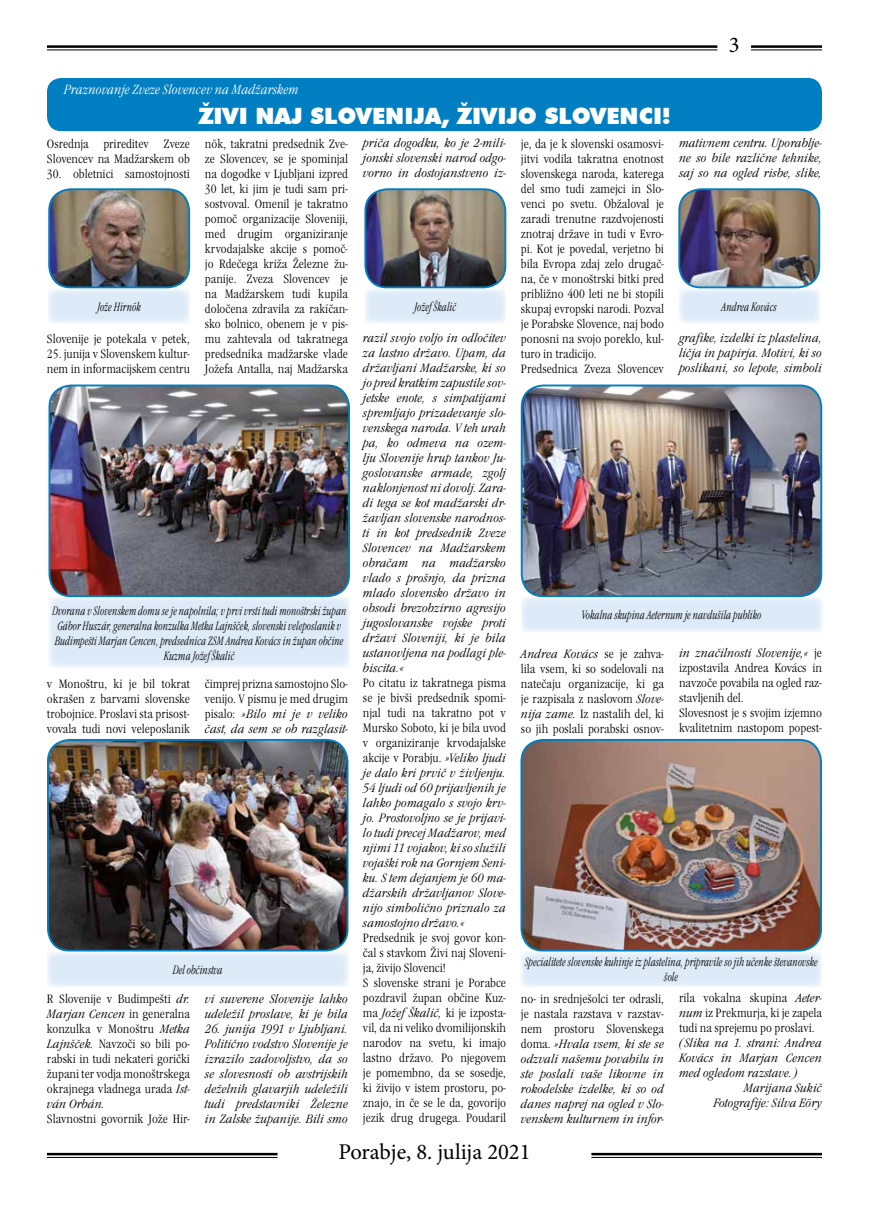
<style>
.page{position:relative;width:869px;height:1205px;background:#fff}
.page>*{position:absolute;margin:0;border:0;box-sizing:border-box;transform-origin:0 0}
.t1{font:900 22.5px "Futura BT";color:#fff}
.t2{font:22.5px "Minion Pro";color:#000}
.t3{font:13.75px "Garamond Itc TEE Ligh Cond Ital";color:#fff}
.t4{font:12.5px/15px "Garamond Itc TEE Ligh Cond";color:#000;text-align:justify;scale:1.07 1}
.t5{font:12.5px/15px "Garamond Itc TEE Ligh Cond Ital";color:#000;text-align:justify;scale:1.07 1}
.t6{font:12.5px/15px "Garamond Itc TEE Ligh Cond Ital";color:#000;text-align:center;scale:.8 1}
.s1{font-family:"Garamond Itc TEE Ligh Cond Ital"}
.s2{font-family:"Garamond Itc TEE Ligh Cond"}
</style>
<div class="page">
<hr style="left:750px;top:45px;width:71px;height:3px;background:#000">
<hr style="left:750px;top:50px;width:71px;height:1px;background:#000">
<hr style="left:47px;top:45px;width:670px;height:3px;background:#000">
<hr style="left:47px;top:50px;width:670px;height:1px;background:#000">
<hr style="left:47px;top:1153px;width:230px;height:2px;background:#000">
<hr style="left:47px;top:1157px;width:230px;height:1px;background:#000">
<hr style="left:591px;top:1153px;width:230px;height:2px;background:#000">
<hr style="left:591px;top:1157px;width:230px;height:1px;background:#000">
<div style="left:47px;top:78px;width:774px;height:53px;background:#007ec2;border-radius:14px"></div>
<img style="left:51px;top:386px;width:298px;height:210px">
<div style="left:48px;top:384px;width:302px;height:213px;border:2px solid #007ec2;border-radius:22px"></div>
<div style="left:48px;top:597px;width:302px;height:71px;background:#ddeaf8"></div>
<img style="left:523px;top:385px;width:297px;height:211px">
<div style="left:520px;top:384px;width:301px;height:213px;border:2px solid #007ec2;border-radius:22px"></div>
<div style="left:520px;top:597px;width:301px;height:35px;background:#ddeaf8"></div>
<img style="left:48px;top:740px;width:299px;height:210px">
<div style="left:47px;top:739px;width:301px;height:212px;border:2px solid #007ec2;border-radius:22px"></div>
<div style="left:47px;top:951px;width:301px;height:36px;background:#ddeaf8"></div>
<img style="left:522px;top:740px;width:298px;height:210px">
<div style="left:520px;top:739px;width:301px;height:212px;border:2px solid #007ec2;border-radius:22px"></div>
<div style="left:520px;top:951px;width:301px;height:36px;background:#ddeaf8"></div>
<img style="left:49px;top:189px;width:140px;height:98px">
<div style="left:48px;top:188px;width:142px;height:100px;border:2px solid #007ec2;border-radius:22px"></div>
<div style="left:48px;top:288px;width:142px;height:36px;background:#ddeaf8"></div>
<img style="left:367px;top:189px;width:138px;height:98px">
<div style="left:364px;top:188px;width:142px;height:100px;border:2px solid #007ec2;border-radius:22px"></div>
<div style="left:364px;top:288px;width:142px;height:36px;background:#ddeaf8"></div>
<img style="left:679px;top:189px;width:139px;height:98px">
<div style="left:678px;top:188px;width:141px;height:100px;border:2px solid #007ec2;border-radius:22px"></div>
<div style="left:678px;top:288px;width:141px;height:36px;background:#ddeaf8"></div>
<p class="t3" style="left:64px;top:81px;width:236px">Praznovanje Zveze Slovencev na Madžarskem</p>
<h1 class="t1" style="left:198px;top:102px;width:473px">ŽIVI NAJ SLOVENIJA, ŽIVIJO SLOVENCI!</h1>
<h1 class="t2" style="left:728px;top:30px;width:12px">3</h1>
<p class="t5" style="left:363px;top:136px;width:135px">priča dogodku, ko je 2-mili&shy;jonski slovenski narod odgo&shy;vorno in dostojanstveno iz-</p>
<p class="t5" style="left:678px;top:136px;width:135px">mativnem centru. Uporablje&shy;ne so bile različne tehnike, saj so na ogled risbe, slike,</p>
<p class="t4" style="left:520px;top:136px;width:135px;text-align:left">je, da je k slovenski osamosvi&shy;jitvi vodila takratna enotnost slovenskega naroda, katerega del smo tudi zamejci in Slo&shy;venci po svetu. Obžaloval je zaradi trenutne razdvojenosti znotraj države in tudi v Evro&shy;pi. Kot je povedal, verjetno bi bila Evropa zdaj zelo drugač&shy;na, če v monoštrski bitki pred približno 400 leti ne bi stopili skupaj evropski narodi. Pozval je Porabske Slovence, naj bodo ponosni na svojo poreklo, kul&shy;turo in tradicijo.<br>Predsednica Zveza Slovencev</p>
<p class="t4" style="left:205px;top:136px;width:135px">nök, takratni predsednik Zve&shy;ze Slovencev, se je spominjal na dogodke v Ljubljani izpred 30 let, ki jim je tudi sam pri&shy;sostvoval. Omenil je takratno pomoč organizacije Sloveniji, med drugim organiziranje krvodajalske akcije s pomoč&shy;jo Rdečega križa Železne žu&shy;panije. Zveza Slovencev je na Madžarskem tudi kupila določena zdravila za rakíčan&shy;sko bolnico, obenem je v pis&shy;mu zahtevala od takratnega predsednika madžarske vlade Jožefa Antalla, naj Madžarska</p>
<p class="t4" style="left:47px;top:136px;width:135px">Osrednja prireditev Zveze<br>Slovencev na Madžarskem ob</p>
<p class="t4" style="left:47px;top:166px;width:135px">30. obletnici samostojnosti</p>
<p class="t6" style="left:97px;top:299px;width:56px">Jože Hirnök</p>
<p class="t6" style="left:414px;top:299px;width:54px">Jožef Škalič</p>
<p class="t6" style="left:721px;top:299px;width:71px">Andrea Kovács</p>
<p class="t5" style="left:678px;top:331px;width:135px">grafike, izdelki iz plastelina, ličja in papirja. Motivi, ki so poslikani, so lepote, simboli</p>
<p class="t5" style="left:363px;top:331px;width:135px">razil svojo voljo in odločitev za lastno državo. Upam, da državljani Madžarske, ki so jo pred kratkim zapustile sov&shy;jetske enote, s simpatijami spremljajo prizadevanje slo&shy;venskega naroda. V teh urah pa, ko odmeva na ozem&shy;lju Slovenije hrup tankov Ju&shy;goslovanske armade, zgolj naklonjenost ni dovolj. Zara&shy;di tega se kot madžarski dr&shy;žavljan slovenske narodnos&shy;ti in kot predsednik Zveze Slovencev na Madžarskem obračam na madžarsko vlado s prošnjo, da prizna mlado slovensko državo in obsodi brezobzirno agresijo jugoslovanske vojske proti državi Sloveniji, ki je bila ustanovljena na podlagi ple&shy;biscita.«</p>
<p class="t4" style="left:363px;top:676px;width:135px">Po citatu iz takratnega pisma se je bivši predsednik spomi&shy;njal tudi na takratno pot v Mursko Soboto, ki je bila uvod v organiziranje krvodajalske akcije v Porabju. <span class="s1">»Veliko ljudi</span></p>
<p class="t5" style="left:363px;top:766px;width:135px">je dalo kri prvič v življenju.<br>54 ljudi od 60 prijavljenih je lahko pomagalo s svojo krv&shy;jo. Prostovoljno se je prijavi&shy;lo tudi precej Madžarov, med njimi 11 vojakov, ki so služili vojaški rok na Gornjem Seni&shy;ku. S tem dejanjem je 60 ma&shy;džarskih državljanov Slove&shy;nijo simbolično priznalo za samostojno državo.«</p>
<p class="t4" style="left:363px;top:931px;width:135px;text-align:left">Predsednik je svoj govor kon&shy;čal s stavkom Živi naj Sloveni&shy;ja, živijo Slovenci!<br>S slovenske strani je Porabce pozdravil župan občine Kuz&shy;ma <span class="s1">Jožef Škalič,</span> ki je izposta&shy;vil, da ni veliko dvomilijonskih narodov na svetu, ki imajo lastno državo. Po njegovem je pomembno, da se sosedje, ki živijo v istem prostoru, po&shy;znajo, in če se le da, govorijo jezik drug drugega. Poudaril</p>
<p class="t4" style="left:47px;top:331px;width:135px">Slovenije je potekala v petek,</p>
<p class="t4" style="left:47px;top:346px;width:135px">25. junija v Slovenskem kultur&shy;nem in informacijskem centru</p>
<p class="t6" style="left:52px;top:603px;width:369px">Dvorana v Slovenskem domu se je napolnila; v prvi vrsti tudi monoštrski župan Gábor Huszár, generalna konzulka Metka Lajnšček, slovenski veleposlanik v Budimpešti Marjan Cencen, predsednica ZSM Andrea Kovács in župan občine Kuzma Jožef Škalič</p>
<p class="t6" style="left:581px;top:608px;width:226px">Vokalna skupina Aeternum je navdušila publiko</p>
<p class="t5" style="left:678px;top:646px;width:135px">in značilnosti Slovenije,« <span class="s2">je</span></p>
<p class="t4" style="left:678px;top:661px;width:135px;text-align:left">izpostavila Andrea Kovács in navzoče povabila na ogled raz&shy;stavljenih del.<br>Slovesnost je s svojim izjemno kvalitetnim nastopom popest-</p>
<p class="t5" style="left:520px;top:646px;width:135px">Andrea Kovács <span class="s2">se je zahva-</span></p>
<p class="t4" style="left:520px;top:661px;width:135px">lila vsem, ki so sodelovali na natečaju organizacije, ki ga je razpisala z naslovom <span class="s1">Slove&shy;nija zame.</span> Iz nastalih del, ki so jih poslali porabski osnov-</p>
<p class="t4" style="left:47px;top:676px;width:135px">v Monoštru, ki je bil tokrat okrašen z barvami slovenske trobojnice. Proslavi sta prisost&shy;vovala tudi novi veleposlanik</p>
<p class="t4" style="left:205px;top:676px;width:135px">čimprej prizna samostojno Slo&shy;venijo. V pismu je med drugim</p>
<p class="t5" style="left:205px;top:706px;width:135px"><span class="s2">pisalo:</span> »Bilo mi je v veliko čast, da sem se ob razglasit-</p>
<p class="t6" style="left:173px;top:962px;width:64px">Del občinstva</p>
<p class="t6" style="left:524px;top:955px;width:368px">Specialitete slovenske kuhinje iz plastelina, pripravile so jih učenke števanovske šole</p>
<p class="t4" style="left:678px;top:991px;width:135px">rila vokalna skupina <span class="s1">Aeter&shy;num</span> iz Prekmurja, ki je zapela tudi na sprejemu po proslavi.</p>
<p class="t5" style="left:678px;top:1036px;width:135px">(Slika na 1. strani: Andrea</p>
<p class="t5" style="left:678px;top:1051px;width:135px">Kovács in Marjan Cencen</p>
<p class="t5" style="left:678px;top:1066px;width:112px">med ogledom razstave.)</p>
<p class="t5" style="left:743px;top:1081px;width:75px">Marijana Sukič</p>
<p class="t5" style="left:713px;top:1096px;width:103px">Fotografije: Silva Eöry</p>
<p class="t4" style="left:520px;top:991px;width:135px">no- in srednješolci ter odrasli, je nastala razstava v razstav&shy;nem prostoru Slovenskega</p>
<p class="t5" style="left:520px;top:1036px;width:135px"><span class="s2">doma.</span> »Hvala vsem, ki ste se odzvali našemu povabilu in ste poslali vaše likovne in rokodelske izdelke, ki so od danes naprej na ogled v Slo&shy;venskem kulturnem in infor-</p>
<p class="t4" style="left:47px;top:991px;width:135px">R Slovenije v Budimpešti <span class="s1">dr.</span></p>
<p class="t5" style="left:47px;top:1006px;width:135px">Marjan Cencen <span class="s2">in generalna</span></p>
<p class="t4" style="left:47px;top:1021px;width:135px">konzulka v Monoštru <span class="s1">Metka Lajnšček.</span> Navzoči so bili po&shy;rabski in tudi nekateri gorički župani ter vodja monoštrskega okrajnega vladnega urada <span class="s1">Ist-</span></p>
<p class="t5" style="left:47px;top:1096px;width:56px">ván Orbán.</p>
<p class="t4" style="left:47px;top:1111px;width:135px">Slavnostni govornik Jože Hir-</p>
<p class="t5" style="left:205px;top:991px;width:135px">vi suverene Slovenije lahko udeležil proslave, ki je bila</p>
<p class="t5" style="left:205px;top:1021px;width:135px">26. junija 1991 v Ljubljani.<br>Politično vodstvo Slovenije je izrazilo zadovoljstvo, da so se slovesnosti ob avstrijskih deželnih glavarjih udeležili tudi predstavniki Železne in Zalske županije. Bili smo</p>
<h1 class="t2" style="left:338px;top:1137px;width:194px">Porabje, 8. julija 2021</h1>
</div>
